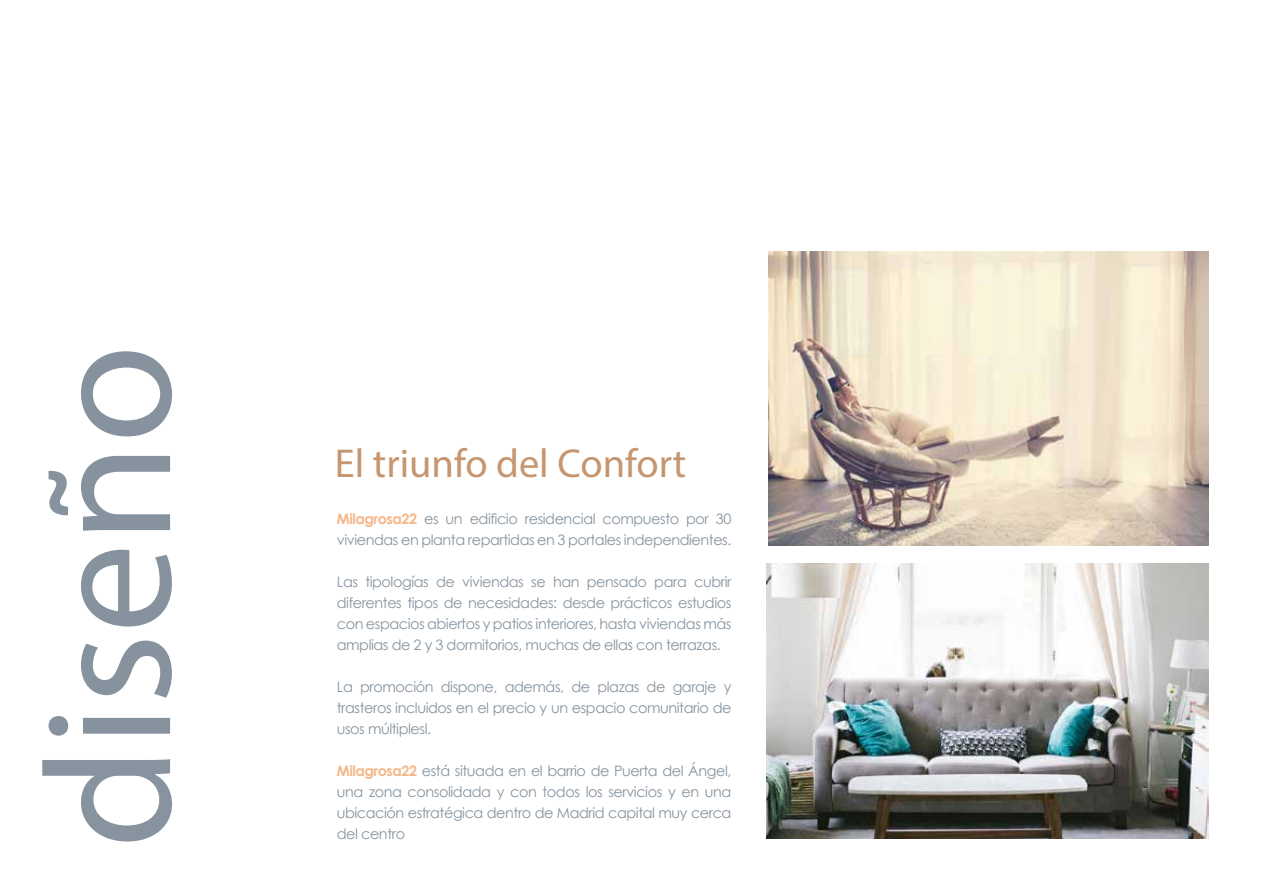
<style>
.page{position:relative;width:1263px;height:893px;background:#fff}
.page>*{position:absolute;margin:0;border:0;box-sizing:border-box;transform-origin:0 0}
.t1{font:180px "Myriad Pro";color:#86939e}
.t2{font:40.5px "Myriad Pro";color:#c59670}
.t3{font:14.4px/21px "Century Gothic";letter-spacing:-.03em;color:#87949f;text-align:justify}
.s1{color:#87949f}
.s2{font-weight:700;color:#f5b788}
</style>
<div class="page">
<img style="left:766px;top:563px;width:443px;height:276px">
<img style="left:769px;top:252px;width:440px;height:293px">
<h1 class="t1" style="left:-1px;top:848px;width:505px;rotate:-90deg"><span class="s1">d</span>iseño</h1>
<h2 class="t2" style="left:335px;top:438px;width:353px">El triunfo del Confort</h2>
<p class="t3" style="left:337px;top:508px;width:396px"><span class="s2">Milagrosa22</span> es un edificio residencial compuesto por 30 viviendas en planta repartidas en 3 portales independientes.</p>
<p class="t3" style="left:337px;top:571px;width:396px">Las tipologías de viviendas se han pensado para cubrir diferentes tipos de necesidades: desde prácticos estudios con espacios abiertos y patios interiores, hasta viviendas más amplias de 2 y 3 dormitorios, muchas de ellas con terrazas.</p>
<p class="t3" style="left:337px;top:676px;width:396px">La promoción dispone, además, de plazas de garaje y trasteros incluidos en el precio y un espacio comunitario de usos múltiplesl.</p>
<p class="t3" style="left:337px;top:760px;width:396px"><span class="s2">Milagrosa22</span> está situada en el barrio de Puerta del Ángel, una zona consolidada y con todos los servicios y en una ubicación estratégica dentro de Madrid capital muy cerca del centro</p>
</div>
